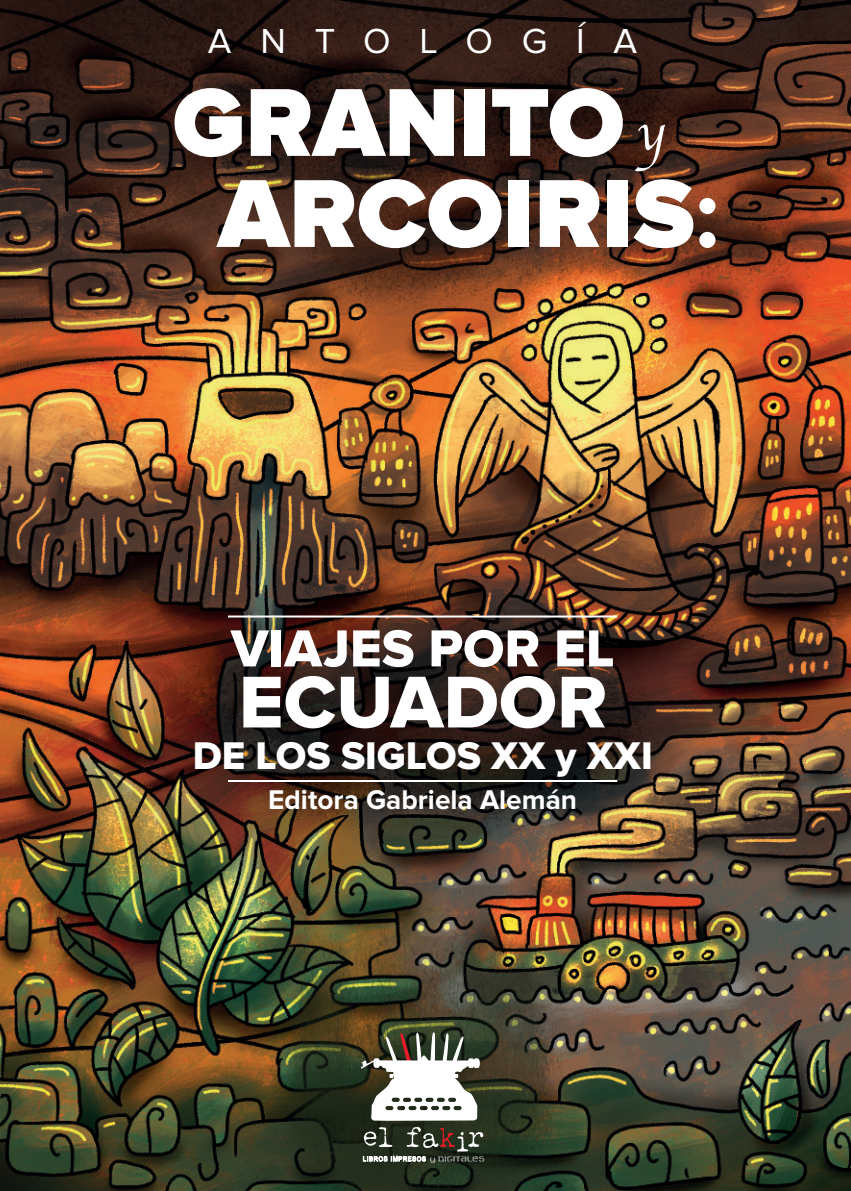
<style>
.page{position:relative;width:851px;height:1191px;background:#fff}
.page>*{position:absolute;margin:0;border:0;box-sizing:border-box;transform-origin:0 0}
.t1{font:900 100px/91px "Proxima Nova";color:#fff}
.t2{font:76px "Proxima Nova Extrabld";color:#fff}
.t3{font:54px "Proxima Nova Extrabld";color:#fff}
.t4{font:53.2px "Apple Chancery";color:#fff}
.t5{font:40px "Proxima Nova Extrabld";color:#fff}
.t6{font:36px "Proxima Nova";letter-spacing:.8em;color:#fff}
.t7{font:700 28px "Proxima Nova";color:#fff}
.s1{font-weight:700}
</style>
<div class="page">
<img style="left:0;top:0;width:850px;height:1191px">
<hr style="left:228px;top:615px;width:389px;height:2px;background:#fff">
<hr style="left:228px;top:780px;width:389px;height:2px;background:#fff">
<svg style="left:361px;top:1032px;width:123px;height:131px"></svg>
<p class="t6" style="left:208px;top:20px;width:431px">ANTOLOGÍA</p>
<p class="t1" style="left:218px;top:81px;width:503px;text-indent:-45px">GRANITO<br>ARCOIRIS<span class="s1">:</span></p>
<p class="t4" style="left:636px;top:90px;width:30px">y</p>
<p class="t3" style="left:231px;top:617px;width:385px">VIAJES POR EL</p>
<p class="t2" style="left:239px;top:658px;width:370px">ECUADOR</p>
<p class="t5" style="left:193px;top:733px;width:461px">DE LOS SIGLOS XX y XXI</p>
<p class="t7" style="left:268px;top:783px;width:310px">Editora Gabriela Alemán</p>
</div>
